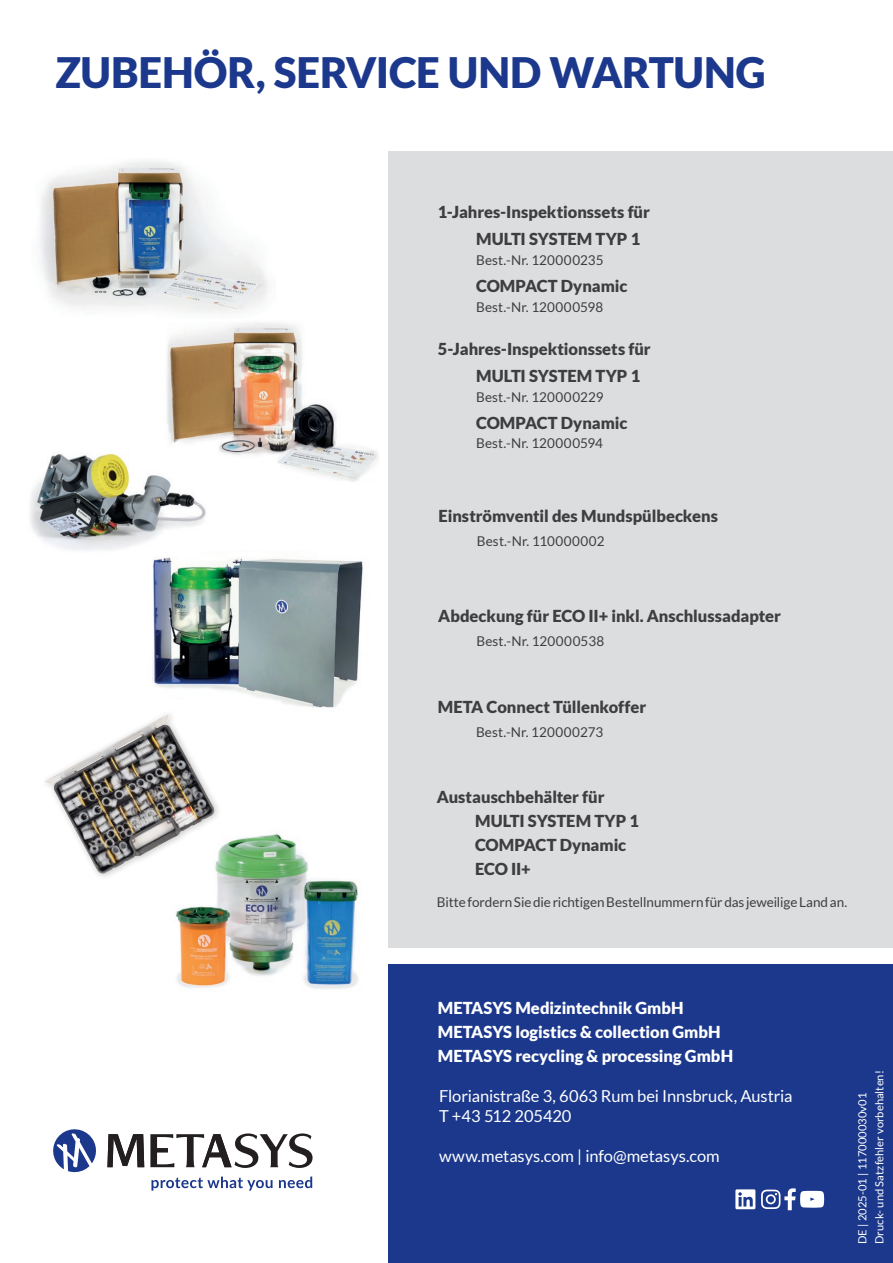
<style>
.page{position:relative;width:893px;height:1263px;background:#fff}
.page>*{position:absolute;margin:0;border:0;box-sizing:border-box;transform-origin:0 0}
.t1{font:900 42px "Lato";letter-spacing:-.005em;color:#1b388c}
.produkt_klein{font:900 16.5px/27px "Lato";color:#3e3e3f}
.t2{font:16.5px "Lato";letter-spacing:-.005em;color:#fff}
.t3{font:900 16.5px/24px "Lato";color:#fff}
.Blocksatz_Lato_Regular_10_ANTHRA{font:900 16.5px "Lato";color:#3e3e3f}
.produkt_klein-2{font:13.5px "Lato";letter-spacing:.01em;color:#3e3e3f}
.Blocksatz_Lato_Regular_10_ANTHRA-2{font:13.5px "Lato";letter-spacing:-.005em;color:#3e3e3f}
.art-nr_text{font:13.5px "Lato";letter-spacing:.01em;color:#3e3e3f}
.t4{font:11.25px "Lato";color:#fff}
</style>
<div class="page">
<div style="left:388px;top:151px;width:505px;height:797px;background:#dcdddf"></div>
<div style="left:388px;top:964px;width:505px;height:299px;background:#1b388c"></div>
<svg style="left:735px;top:1189px;width:20px;height:20px"></svg>
<svg style="left:761px;top:1188px;width:63px;height:22px"></svg>
<svg style="left:150px;top:1133px;width:163px;height:35px"></svg>
<svg style="left:107px;top:1134px;width:37px;height:33px"></svg>
<svg style="left:53px;top:1129px;width:43px;height:44px"></svg>
<svg style="left:151px;top:1176px;width:122px;height:15px"></svg>
<svg style="left:279px;top:1176px;width:33px;height:12px"></svg>
<img style="left:45px;top:720px;width:170px;height:154px">
<img style="left:167px;top:322px;width:211px;height:160px">
<img style="left:40px;top:161px;width:228px;height:152px">
<img style="left:30px;top:437px;width:198px;height:113px">
<img style="left:152px;top:557px;width:211px;height:163px">
<img style="left:155px;top:829px;width:204px;height:160px">
<p class="t1" style="left:56px;top:48px;width:712px">ZUBEHÖR, SERVICE UND WARTUNG</p>
<p class="produkt_klein" style="left:476px;top:198px;width:175px;text-indent:-38px">1-Jahres-Inspektionssets für<br>MULTI SYSTEM TYP 1</p>
<p class="produkt_klein-2" style="left:476px;top:252px;width:129px">Best.-Nr. 120000235</p>
<p class="produkt_klein" style="left:476px;top:272px;width:153px">COMPACT Dynamic</p>
<p class="produkt_klein-2" style="left:476px;top:299px;width:129px">Best.-Nr. 120000598</p>
<p class="produkt_klein" style="left:438px;top:335px;width:214px">5-Jahres-Inspektionssets für</p>
<p class="produkt_klein" style="left:476px;top:362px;width:166px">MULTI SYSTEM TYP 1</p>
<p class="produkt_klein-2" style="left:476px;top:389px;width:129px">Best.-Nr. 120000229</p>
<p class="produkt_klein" style="left:476px;top:409px;width:153px">COMPACT Dynamic</p>
<p class="produkt_klein-2" style="left:476px;top:436px;width:128px">Best.-Nr. 120000594</p>
<p class="produkt_klein" style="left:439px;top:502px;width:281px">Einströmventil des Mundspülbeckens</p>
<p class="produkt_klein-2" style="left:477px;top:534px;width:129px">Best.-Nr. 110000002</p>
<p class="produkt_klein" style="left:438px;top:602px;width:344px">Abdeckung für ECO II+ inkl. Anschlussadapter</p>
<p class="art-nr_text" style="left:476px;top:633px;width:129px">Best.-Nr. 120000538</p>
<p class="Blocksatz_Lato_Regular_10_ANTHRA" style="left:438px;top:697px;width:210px">META Connect Tüllenkoffer</p>
<p class="Blocksatz_Lato_Regular_10_ANTHRA-2" style="left:476px;top:725px;width:129px">Best.-Nr. 120000273</p>
<p class="produkt_klein" style="left:437px;top:783px;width:169px">Austauschbehälter für</p>
<p class="Blocksatz_Lato_Regular_10_ANTHRA" style="left:475px;top:811px;width:166px">MULTI SYSTEM TYP 1</p>
<p class="Blocksatz_Lato_Regular_10_ANTHRA" style="left:475px;top:835px;width:153px">COMPACT Dynamic</p>
<p class="Blocksatz_Lato_Regular_10_ANTHRA" style="left:475px;top:859px;width:57px">ECO II+</p>
<p class="Blocksatz_Lato_Regular_10_ANTHRA-2" style="left:437px;top:895px;width:412px">Bitte fordern Sie die richtigen Bestellnummern für das jeweilige Land an.</p>
<p class="t3" style="left:438px;top:996px;width:297px">METASYS Medizintechnik GmbH<br>METASYS logistics &amp; collection GmbH<br>METASYS recycling &amp; processing GmbH</p>
<p class="t2" style="left:439px;top:1087px;width:355px">Florianistraße 3, 6063 Rum bei Innsbruck, Austria</p>
<p class="t2" style="left:439px;top:1107px;width:134px">T +43 512 205420</p>
<p class="t2" style="left:439px;top:1146px;width:282px">www.metasys.com | info@metasys.com</p>
<p class="t4" style="left:873px;top:1244px;width:175px;rotate:-90deg">Druck- und Satzfehler vorbehalten!</p>
<p class="t4" style="left:856px;top:1244px;width:153px;rotate:-90deg">DE | 2025-01 | 117000030v01</p>
</div>
